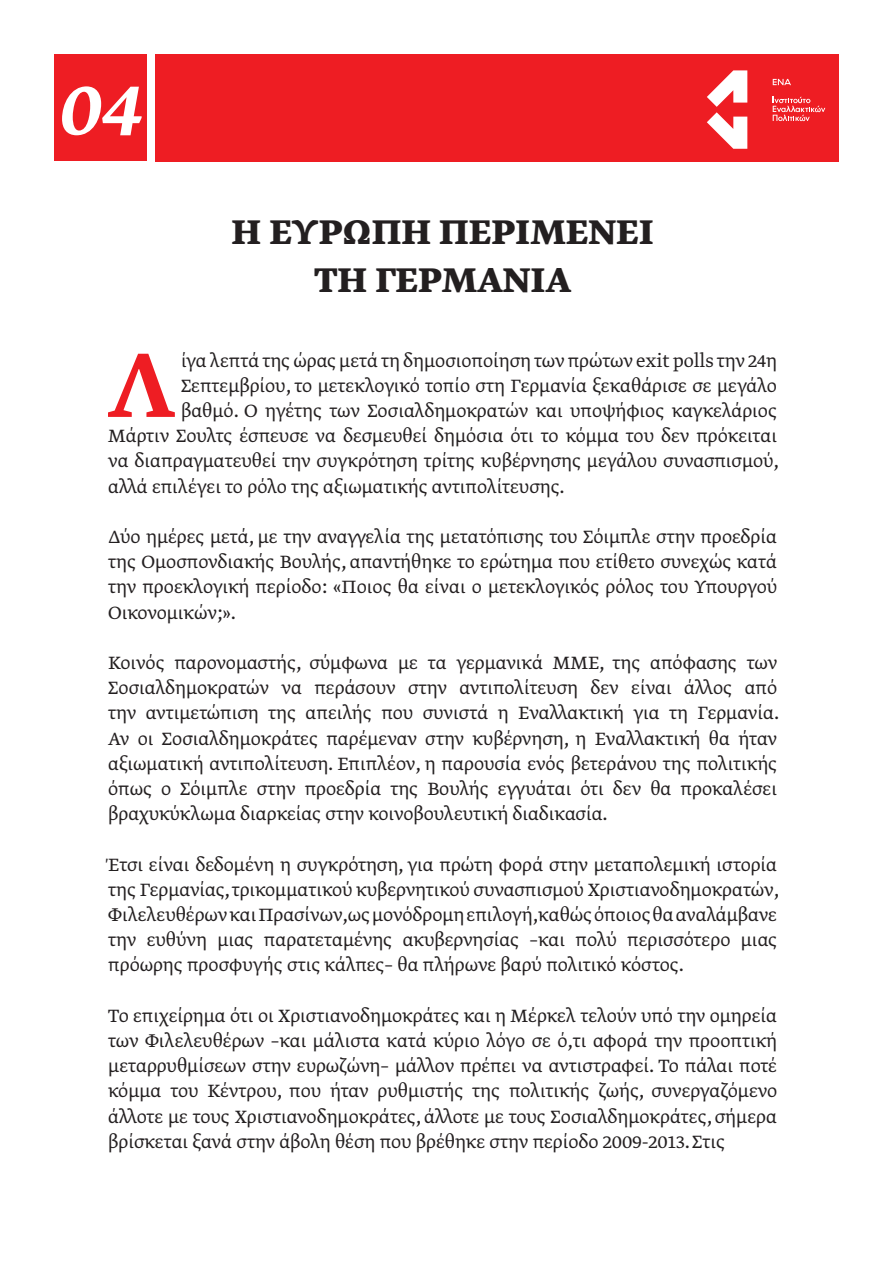
<style>
.page{position:relative;width:893px;height:1263px;background:#fff}
.page>*{position:absolute;margin:0;border:0;box-sizing:border-box;transform-origin:0 0}
.t1{font:500 107.4px "Greta Text Pro";color:#ee1d23}
.t2{font:italic 500 84.9px "Greta Text Pro";color:#fff}
.t3{font:700 40.5px/48.6px "Greta Text Pro";color:#231f20;text-align:center}
.t4{font:300 21px/25.2px "Greta Text Pro";color:#231f20;text-align:justify}
</style>
<div class="page">
<div style="left:54px;top:54px;width:93px;height:107px;background:#ee1d23"></div>
<div style="left:155px;top:54px;width:684px;height:108px;background:#ee1d23"></div>
<svg style="left:773px;top:79px;width:18px;height:6px"></svg>
<svg style="left:707px;top:70px;width:40px;height:79px"></svg>
<svg style="left:773px;top:97px;width:52px;height:24px"></svg>
<h2 class="t2" style="left:57px;top:55px;width:85px">04</h2>
<h3 class="t3" style="left:231px;top:208px;width:424px">Η ΕΥΡΩΠΗ ΠΕΡΙΜΕΝΕΙ<br>ΤΗ ΓΕΡΜΑΝΙΑ</h3>
<h1 class="t1" style="left:108px;top:316px;width:68px">Λ</h1>
<p class="t4" style="left:181px;top:348px;width:598px">ίγα λεπτά της ώρας μετά τη δημοσιοποίηση των πρώτων exit polls την 24η</p>
<p class="t4" style="left:181px;top:374px;width:597px">Σεπτεμβρίου, το μετεκλογικό τοπίο στη Γερμανία ξεκαθάρισε σε μεγάλο</p>
<p class="t4" style="left:181px;top:399px;width:597px">βαθμό. Ο ηγέτης των Σοσιαλδημοκρατών και υποψήφιος καγκελάριος</p>
<p class="t4" style="left:108px;top:424px;width:670px">Μάρτιν Σουλτς έσπευσε να δεσμευθεί δημόσια ότι το κόμμα του δεν πρόκειται</p>
<p class="t4" style="left:108px;top:449px;width:672px">να διαπραγματευθεί την συγκρότηση τρίτης κυβέρνησης μεγάλου συνασπισμού,</p>
<p class="t4" style="left:108px;top:474px;width:458px">αλλά επιλέγει το ρόλο της αξιωματικής αντιπολίτευσης.</p>
<p class="t4" style="left:108px;top:525px;width:670px">Δύο ημέρες μετά, με την αναγγελία της μετατόπισης του Σόιμπλε στην προεδρία της Ομοσπονδιακής Βουλής, απαντήθηκε το ερώτημα που ετίθετο συνεχώς κατά την προεκλογική περίοδο: «Ποιος θα είναι ο μετεκλογικός ρόλος του Υπουργού Οικονομικών;».</p>
<p class="t4" style="left:108px;top:651px;width:672px">Κοινός παρονομαστής, σύμφωνα με τα γερμανικά ΜΜΕ, της απόφασης των Σοσιαλδημοκρατών να περάσουν στην αντιπολίτευση δεν είναι άλλος από την αντιμετώπιση της απειλής που συνιστά η Εναλλακτική για τη Γερμανία.<br>Αν οι Σοσιαλδημοκράτες παρέμεναν στην κυβέρνηση, η Εναλλακτική θα ήταν αξιωματική αντιπολίτευση. Επιπλέον, η παρουσία ενός βετεράνου της πολιτικής όπως ο Σόιμπλε στην προεδρία της Βουλής εγγυάται ότι δεν θα προκαλέσει βραχυκύκλωμα διαρκείας στην κοινοβουλευτική διαδικασία.</p>
<p class="t4" style="left:108px;top:852px;width:672px">Έτσι είναι δεδομένη η συγκρότηση, για πρώτη φορά στην μεταπολεμική ιστορία της Γερμανίας, τρικομματικού κυβερνητικού συνασπισμού Χριστιανοδημοκρατών, Φιλελευθέρων και Πρασίνων,ως μονόδρομη επιλογή,καθώς όποιος θα αναλάμβανε την ευθύνη μιας παρατεταμένης ακυβερνησίας –και πολύ περισσότερο μιας πρόωρης προσφυγής στις κάλπες– θα πλήρωνε βαρύ πολιτικό κόστος.</p>
<p class="t4" style="left:108px;top:1004px;width:670px">Το επιχείρημα ότι οι Χριστιανοδημοκράτες και η Μέρκελ τελούν υπό την ομηρεία των Φιλελευθέρων –και μάλιστα κατά κύριο λόγο σε ό,τι αφορά την προοπτική μεταρρυθμίσεων στην ευρωζώνη– μάλλον πρέπει να αντιστραφεί. Το πάλαι ποτέ κόμμα του Κέντρου, που ήταν ρυθμιστής της πολιτικής ζωής, συνεργαζόμενο άλλοτε με τους Χριστιανοδημοκράτες, άλλοτε με τους Σοσιαλδημοκράτες, σήμερα βρίσκεται ξανά στην άβολη θέση που βρέθηκε στην περίοδο 2009-2013. Στις</p>
</div>
